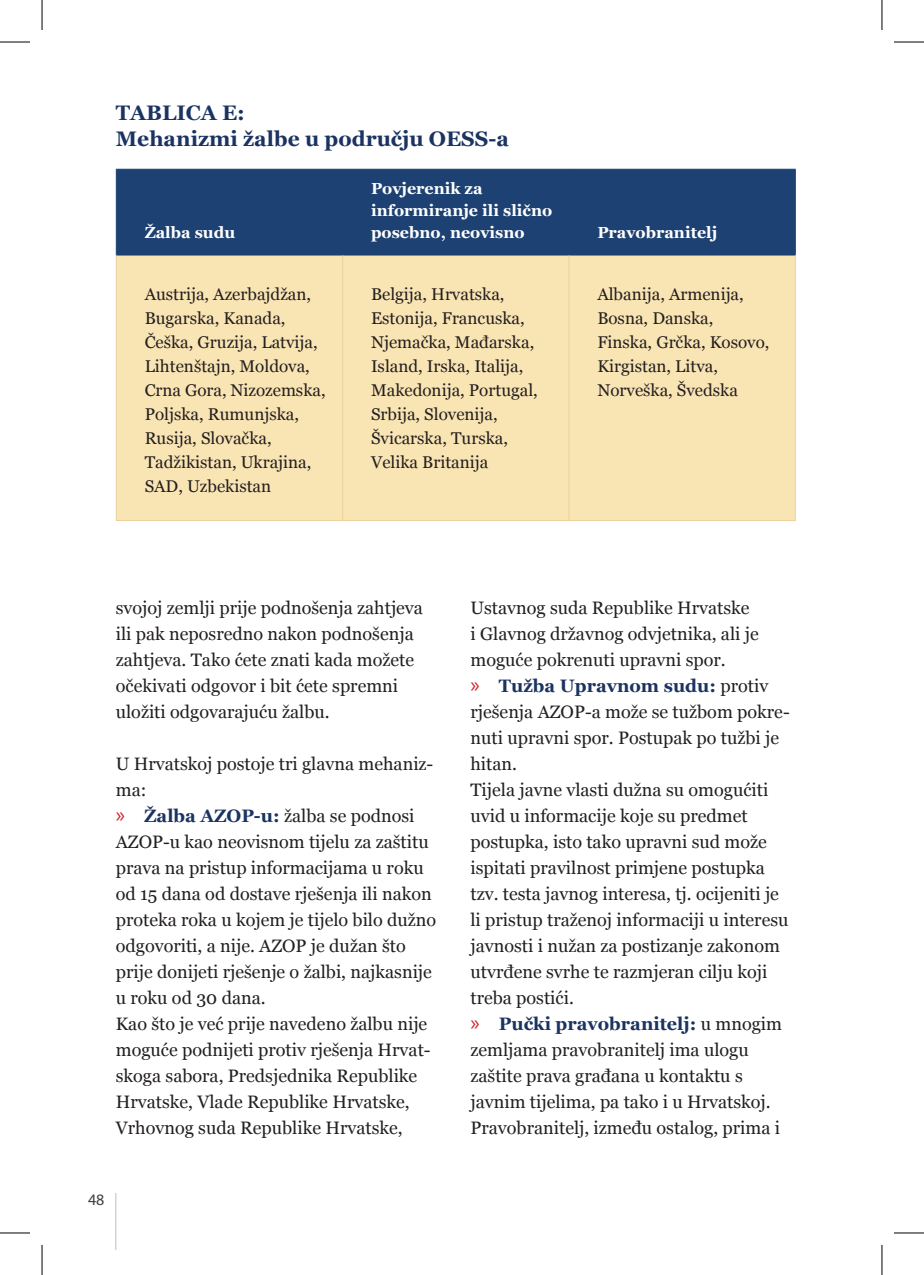
<style>
.page{position:relative;width:924px;height:1275px;background:#fff}
.page>*{position:absolute;margin:0;border:0;box-sizing:border-box;transform-origin:0 0}
.t1{font:700 21px/26px "Georgia";color:#1a3361}
.t2{font:18px/26px "Georgia";color:#231f20}
.t3{font:17px/24px "Georgia";color:#231f20}
.t4{font:700 16px/22px "Georgia";color:#fff}
.t5{font:16px "Myriad Pro";color:#3e3e3f}
.s1{font-family:"Myriad Pro";font-size:22px;color:#cf232a}
.s2{font-weight:700;color:#1a3361}
</style>
<div class="page">
<hr style="left:115px;top:1193px;width:1px;height:57px;background:#bcbdc0">
<div style="left:117px;top:170px;width:677px;height:84px;background:#1d4172"></div>
<div style="left:117px;top:255px;width:677px;height:265px;background:#f9e4b3"></div>
<hr style="left:342px;top:169px;width:226px;height:1px;background:#1d4172">
<hr style="left:568px;top:169px;width:227px;height:1px;background:#1d4172">
<hr style="left:794px;top:170px;width:1px;height:84px;background:#1d4172">
<hr style="left:342px;top:254px;width:226px;height:1px;background:#1d4172">
<hr style="left:568px;top:254px;width:227px;height:1px;background:#1d4172">
<hr style="left:116px;top:169px;width:226px;height:1px;background:#1d4172">
<hr style="left:116px;top:170px;width:1px;height:84px;background:#1d4172">
<hr style="left:342px;top:170px;width:1px;height:84px;background:#1d4172">
<hr style="left:568px;top:170px;width:1px;height:84px;background:#1d4172">
<hr style="left:116px;top:254px;width:226px;height:1px;background:#1d4172">
<hr style="left:342px;top:255px;width:1px;height:265px;background:#ebd29c">
<hr style="left:568px;top:255px;width:1px;height:265px;background:#ebd29c">
<hr style="left:116px;top:255px;width:1px;height:265px;background:#ebd29c">
<hr style="left:794px;top:255px;width:1px;height:265px;background:#ebd29c">
<hr style="left:116px;top:520px;width:226px;height:1px;background:#ebd29c">
<hr style="left:342px;top:520px;width:226px;height:1px;background:#ebd29c">
<hr style="left:568px;top:520px;width:227px;height:1px;background:#ebd29c">
<hr style="left:0;top:42px;width:30px;height:1px;background:#000">
<hr style="left:893px;top:42px;width:30px;height:1px;background:#000">
<hr style="left:0;top:1232px;width:30px;height:1px;background:#000">
<hr style="left:893px;top:1232px;width:30px;height:1px;background:#000">
<hr style="left:42px;top:0;width:1px;height:30px;background:#000">
<hr style="left:42px;top:1245px;width:1px;height:30px;background:#000">
<hr style="left:881px;top:0;width:1px;height:30px;background:#000">
<hr style="left:881px;top:1245px;width:1px;height:30px;background:#000">
<p class="t1" style="left:116px;top:100px;width:394px">TABLICA E:<br>Mehanizmi žalbe u području OESS-a</p>
<p class="t4" style="left:145px;top:221px;width:92px">Žalba sudu</p>
<p class="t4" style="left:371px;top:177px;width:183px">Povjerenik za informiranje ili slično posebno, neovisno</p>
<p class="t4" style="left:597px;top:221px;width:121px">Pravobranitelj</p>
<p class="t3" style="left:145px;top:282px;width:182px">Austrija, Azerbajdžan,<br>Bugarska, Kanada,<br>Češka, Gruzija, Latvija,<br>Lihtenštajn, Moldova,<br>Crna Gora, Nizozemska,<br>Poljska, Rumunjska,<br>Rusija, Slovačka,<br>Tadžikistan, Ukrajina,<br>SAD, Uzbekistan</p>
<p class="t3" style="left:371px;top:282px;width:168px">Belgija, Hrvatska,<br>Estonija, Francuska,<br>Njemačka, Mađarska,<br>Island, Irska, Italija,<br>Makedonija, Portugal,<br>Srbija, Slovenija,<br>Švicarska, Turska,<br>Velika Britanija</p>
<p class="t3" style="left:597px;top:282px;width:173px">Albanija, Armenija,<br>Bosna, Danska,<br>Finska, Grčka, Kosovo,<br>Kirgistan, Litva,<br>Norveška, Švedska</p>
<p class="t2" style="left:116px;top:595px;width:308px">svojoj zemlji prije podnošenja zahtjeva ili pak neposredno nakon podnošenja zahtjeva. Tako ćete znati kada možete očekivati odgovor i bit ćete spremni uložiti odgovarajuću žalbu.</p>
<p class="t2" style="left:116px;top:751px;width:322px">U Hrvatskoj postoje tri glavna mehaniz&shy;ma:<br><span class="s1">»</span> <span class="s2">Žalba AZOP-u:</span> žalba se podnosi AZOP-u kao neovisnom tijelu za zaštitu prava na pristup informacijama u roku od 15 dana od dostave rješenja ili nakon proteka roka u kojem je tijelo bilo dužno odgovoriti, a nije. AZOP je dužan što prije donijeti rješenje o žalbi, najkasnije u roku od 30 dana.<br>Kao što je već prije navedeno žalbu nije moguće podnijeti protiv rješenja Hrvat&shy;skoga sabora, Predsjednika Republike Hrvatske, Vlade Republike Hrvatske, Vrhovnog suda Republike Hrvatske,</p>
<p class="t5" style="left:88px;top:1189px;width:18px">48</p>
<p class="t2" style="left:470px;top:595px;width:320px">Ustavnog suda Republike Hrvatske<br>i Glavnog državnog odvjetnika, ali je moguće pokrenuti upravni spor.<br><span class="s1">»</span> <span class="s2">Tužba Upravnom sudu:</span> protiv rješenja AZOP-a može se tužbom pokre&shy;nuti upravni spor. Postupak po tužbi je hitan.<br>Tijela javne vlasti dužna su omogućiti uvid u informacije koje su predmet postupka, isto tako upravni sud može ispitati pravilnost primjene postupka tzv. testa javnog interesa, tj. ocijeniti je li pristup traženoj informaciji u interesu javnosti i nužan za postizanje zakonom utvrđene svrhe te razmjeran cilju koji treba postići.<br><span class="s1">»</span> <span class="s2">Pučki pravobranitelj:</span> u mnogim zemljama pravobranitelj ima ulogu zaštite prava građana u kontaktu s javnim tijelima, pa tako i u Hrvatskoj.<br>Pravobranitelj, između ostalog, prima i</p>
</div>
